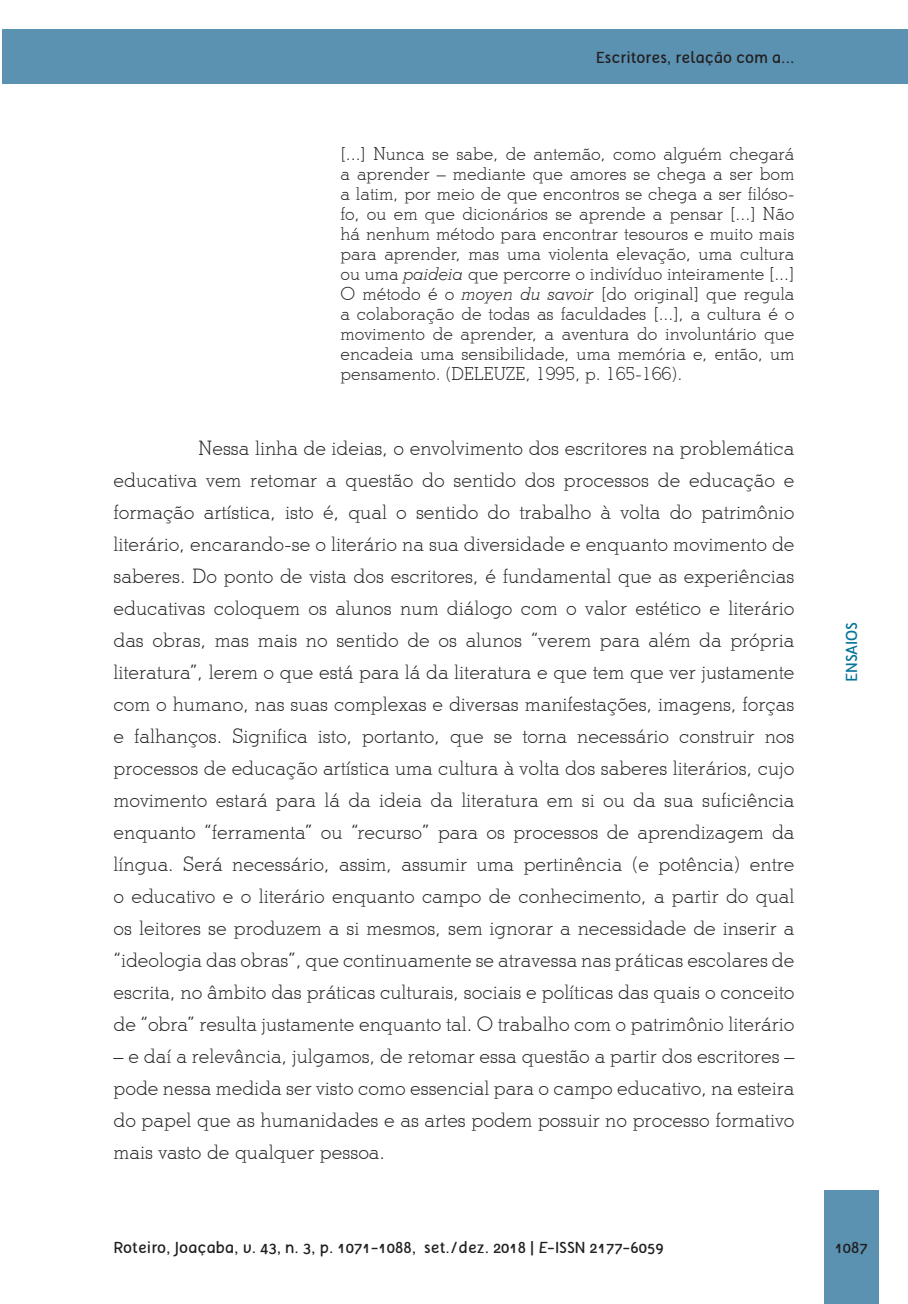
<style>
.page{position:relative;width:908px;height:1304px;background:#fff}
.page>*{position:absolute;margin:0;border:0;box-sizing:border-box;transform-origin:0 0}
.Texto{font:300 20px/32px "Stymie BT";color:#231f20;text-align:justify}
.Citação{font:300 18px/20px "Stymie BT";color:#231f20;text-align:justify}
.t1{font:16px "Tellural";color:#231f20}
.t2{font:16px "Tellural";color:#05749b}
.s1{font-style:italic}
</style>
<div class="page">
<div style="left:2px;top:29px;width:905px;height:55px;background:#5b92b2"></div>
<div style="left:823px;top:1191px;width:55px;height:113px;background:#5b92b2"></div>
<p class="t1" style="left:595px;top:48px;width:200px">Escritores, relação com a...</p>
<p class="Citação" style="left:340px;top:143px;width:455px">[...] Nunca se sabe, de antemão, como alguém chegará a aprender – mediante que amores se chega a ser bom a latim, por meio de que encontros se chega a ser filóso&shy;fo, ou em que dicionários se aprende a pensar [...] Não há nenhum método para encontrar tesouros e muito mais para aprender, mas uma violenta elevação, uma cultura ou uma <span class="s1">paideia</span> que percorre o indivíduo inteiramente [...] O método é o <span class="s1">moyen du savoir</span> [do original] que regula a colaboração de todas as faculdades [...], a cultura é o movimento de aprender, a aventura do involuntário que encadeia uma sensibilidade, uma memória e, então, um pensamento. (DELEUZE, 1995, p. 165-166).</p>
<p class="Texto" style="left:113px;top:432px;width:682px;text-indent:85px">Nessa linha de ideias, o envolvimento dos escritores na problemática educativa vem retomar a questão do sentido dos processos de educação e formação artística, isto é, qual o sentido do trabalho à volta do patrimônio literário, encarando-se o literário na sua diversidade e enquanto movimento de saberes. Do ponto de vista dos escritores, é fundamental que as experiências educativas coloquem os alunos num diálogo com o valor estético e literário das obras, mas mais no sentido de os alunos “verem para além da própria literatura”, lerem o que está para lá da literatura e que tem que ver justamente com o humano, nas suas complexas e diversas manifestações, imagens, forças e falhanços. Significa isto, portanto, que se torna necessário construir nos processos de educação artística uma cultura à volta dos saberes literários, cujo movimento estará para lá da ideia da literatura em si ou da sua suficiência enquanto “ferramenta” ou “recurso” para os processos de aprendizagem da língua. Será necessário, assim, assumir uma pertinência (e potência) entre o educativo e o literário enquanto campo de conhecimento, a partir do qual os leitores se produzem a si mesmos, sem ignorar a necessidade de inserir a “ideologia das obras”, que continuamente se atravessa nas práticas escolares de escrita, no âmbito das práticas culturais, sociais e políticas das quais o conceito de “obra” resulta justamente enquanto tal. O trabalho com o patrimônio literário</p>
<p class="Texto" style="left:113px;top:1040px;width:682px">– e daí a relevância, julgamos, de retomar essa questão a partir dos escritores – pode nessa medida ser visto como essencial para o campo educativo, na esteira do papel que as humanidades e as artes podem possuir no processo formativo mais vasto de qualquer pessoa.</p>
<p class="t1" style="left:113px;top:1239px;width:551px">Roteiro, Joaçaba, v. 43, n. 3, p. 1071-1088, set./dez. 2018 | <span class="s1">E</span>-ISSN 2177-6059</p>
<p class="t2" style="left:842px;top:682px;width:62px;rotate:-90deg">ENSAIOS</p>
<p class="t1" style="left:834px;top:1239px;width:35px">1087</p>
</div>
